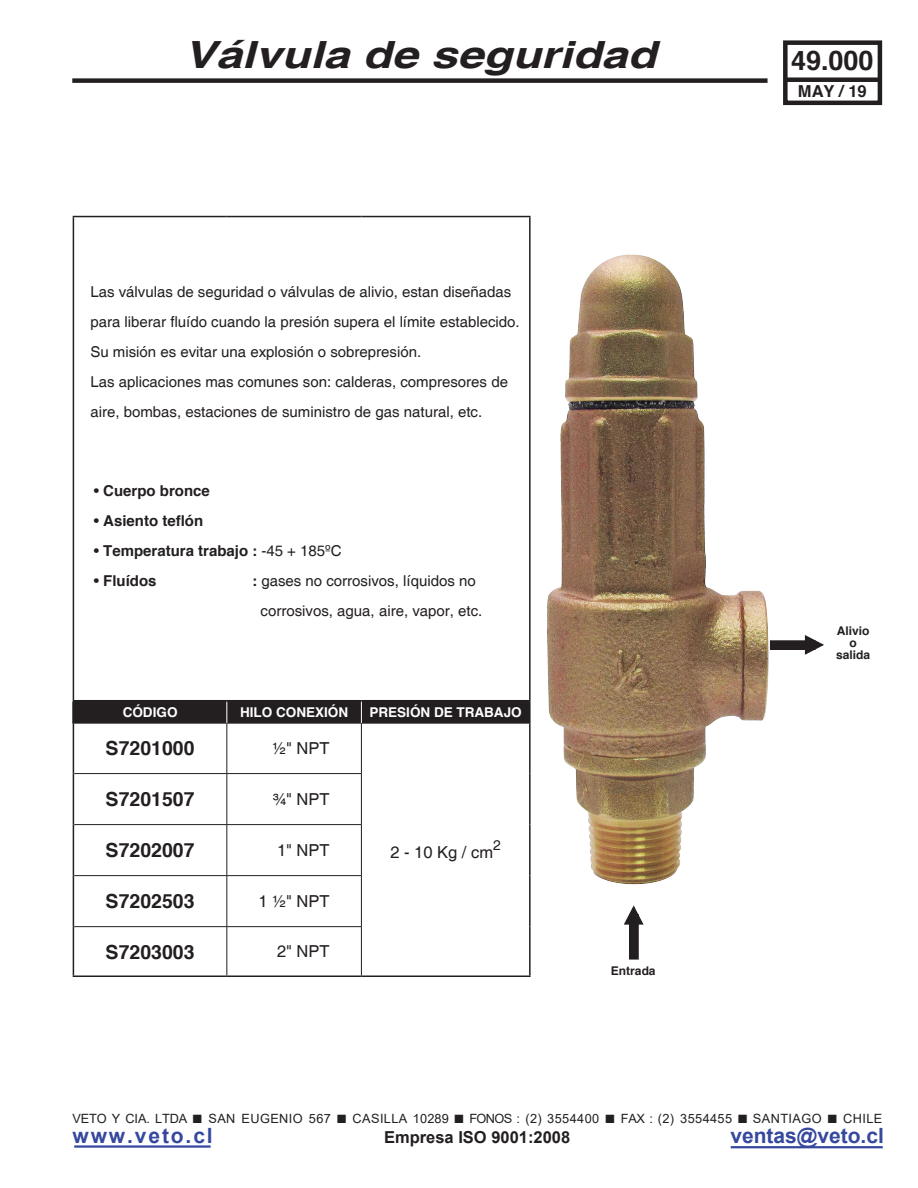
<style>
.page{position:relative;width:918px;height:1188px;background:#fff}
.page>*{position:absolute;margin:0;border:0;box-sizing:border-box;transform-origin:0 0}
.t1{font:italic 700 37.5px "Helvetica";color:#231f20;scale:1.26 1}
.t2{font:700 27px "Helvetica";color:#231f20}
.t3{font:700 21px "Arial";color:#35489e}
.t4{font:700 21px "Arial";letter-spacing:.09em;color:#35489e}
.t5{font:700 19.5px "Helvetica";color:#231f20}
.t6{font:16.5px "Helvetica";color:#231f20}
.t7{font:700 16.5px "Arial";color:#231f20}
.t8{font:700 16.5px "Helvetica";color:#231f20}
.t9{font:15px/30px "Helvetica";color:#231f20}
.t10{font:700 15px "Helvetica";color:#231f20}
.t11{font:13.95px "Helvetica";color:#231f20}
.t12{font:700 13.5px "Helvetica";color:#fff}
.t13{font:12.75px "Arial";letter-spacing:.03em;color:#231f20}
.t14{font:700 12px/12px "Helvetica";color:#231f20;text-align:center}
.s1{font-weight:400}
.s2{font-weight:700}
</style>
<div class="page">
<div style="left:72px;top:78px;width:696px;height:5px;background:#231f20"></div>
<div style="left:786px;top:77px;width:93px;height:5px;background:#231f20"></div>
<div style="left:783px;top:40px;width:99px;height:65px;border:4px solid #231f20"></div>
<hr style="left:74px;top:1145px;width:137px;height:3px;background:#35489e">
<hr style="left:731px;top:1146px;width:152px;height:2px;background:#35489e">
<hr style="left:74px;top:773px;width:153px;height:1px;background:#231f20">
<hr style="left:227px;top:773px;width:135px;height:1px;background:#231f20">
<hr style="left:74px;top:824px;width:153px;height:1px;background:#231f20">
<hr style="left:227px;top:824px;width:135px;height:1px;background:#231f20">
<hr style="left:74px;top:875px;width:153px;height:1px;background:#231f20">
<hr style="left:227px;top:875px;width:135px;height:1px;background:#231f20">
<hr style="left:74px;top:926px;width:153px;height:1px;background:#231f20">
<hr style="left:227px;top:926px;width:135px;height:1px;background:#231f20">
<hr style="left:72px;top:701px;width:3px;height:22px;background:#231f20">
<hr style="left:72px;top:723px;width:155px;height:1px;background:#231f20">
<hr style="left:227px;top:723px;width:134px;height:1px;background:#231f20">
<hr style="left:361px;top:723px;width:168px;height:1px;background:#231f20">
<hr style="left:227px;top:723px;width:1px;height:50px;background:#231f20">
<hr style="left:227px;top:774px;width:1px;height:50px;background:#231f20">
<hr style="left:227px;top:825px;width:1px;height:50px;background:#231f20">
<hr style="left:227px;top:876px;width:1px;height:50px;background:#231f20">
<hr style="left:227px;top:927px;width:1px;height:48px;background:#231f20">
<hr style="left:529px;top:701px;width:2px;height:22px;background:#231f20">
<hr style="left:361px;top:723px;width:1px;height:50px;background:#231f20">
<hr style="left:361px;top:774px;width:1px;height:50px;background:#231f20">
<hr style="left:361px;top:825px;width:1px;height:50px;background:#231f20">
<hr style="left:361px;top:876px;width:1px;height:50px;background:#231f20">
<hr style="left:361px;top:927px;width:1px;height:48px;background:#231f20">
<div style="left:73px;top:701px;width:456px;height:22px;background:#231f20"></div>
<hr style="left:73px;top:723px;width:1px;height:51px;background:#231f20">
<hr style="left:529px;top:723px;width:2px;height:51px;background:#231f20">
<hr style="left:529px;top:774px;width:2px;height:51px;background:#231f20">
<hr style="left:529px;top:825px;width:2px;height:51px;background:#231f20">
<hr style="left:529px;top:876px;width:2px;height:51px;background:#231f20">
<hr style="left:529px;top:927px;width:2px;height:48px;background:#231f20">
<hr style="left:361px;top:975px;width:170px;height:2px;background:#231f20">
<hr style="left:73px;top:774px;width:1px;height:51px;background:#231f20">
<hr style="left:73px;top:825px;width:1px;height:51px;background:#231f20">
<hr style="left:73px;top:876px;width:1px;height:51px;background:#231f20">
<hr style="left:73px;top:927px;width:1px;height:48px;background:#231f20">
<hr style="left:73px;top:975px;width:154px;height:2px;background:#231f20">
<hr style="left:227px;top:975px;width:134px;height:2px;background:#231f20">
<hr style="left:73px;top:216px;width:154px;height:1px;background:#231f20">
<hr style="left:73px;top:217px;width:1px;height:483px;background:#231f20">
<hr style="left:227px;top:216px;width:134px;height:1px;background:#231f20">
<hr style="left:361px;top:216px;width:170px;height:1px;background:#231f20">
<hr style="left:529px;top:217px;width:2px;height:483px;background:#231f20">
<hr style="left:73px;top:700px;width:154px;height:1px;background:#231f20">
<hr style="left:227px;top:700px;width:134px;height:1px;background:#231f20">
<hr style="left:361px;top:700px;width:170px;height:1px;background:#231f20">
<img style="left:548px;top:254px;width:220px;height:630px">
<div style="left:771px;top:641px;width:44px;height:8px;background:#231f20"></div>
<div style="left:770px;top:640px;width:46px;height:10px;border:2px solid #231f20"></div>
<svg style="left:804px;top:635px;width:20px;height:20px"></svg>
<div style="left:630px;top:915px;width:8px;height:44px;background:#231f20"></div>
<div style="left:629px;top:914px;width:10px;height:46px;border:2px solid #231f20"></div>
<svg style="left:623px;top:905px;width:21px;height:20px"></svg>
<h1 class="t1" style="left:184px;top:32px;width:376px">Válvula de seguridad</h1>
<p class="t9" style="left:90px;top:277px;width:431px">Las válvulas de seguridad o válvulas de alivio, estan diseñadas para liberar fluído cuando la presión supera el límite establecido.<br>Su misión es evitar una explosión o sobrepresión.<br>Las aplicaciones mas comunes son: calderas, compresores de aire, bombas, estaciones de suministro de gas natural, etc.</p>
<p class="t10" style="left:94px;top:481px;width:118px"><span class="s1">•</span> Cuerpo bronce</p>
<p class="t10" style="left:94px;top:511px;width:111px"><span class="s1">•</span> Asiento teflón</p>
<p class="t10" style="left:94px;top:541px;width:249px"><span class="s1">•</span> Temperatura trabajo : <span class="s1">-45 + 185ºC</span></p>
<p class="t10" style="left:94px;top:571px;width:64px"><span class="s1">•</span> Fluídos</p>
<p class="t9" style="left:252px;top:567px;width:232px;text-align:center"><span class="s2">:</span> gases no corrosivos, líquidos no corrosivos, agua, aire, vapor, etc.</p>
<p class="t12" style="left:123px;top:704px;width:56px">CÓDIGO</p>
<p class="t12" style="left:240px;top:704px;width:110px">HILO CONEXIÓN</p>
<p class="t12" style="left:369px;top:704px;width:154px">PRESIÓN DE TRABAJO</p>
<h3 class="t5" style="left:106px;top:736px;width:90px">S7201000</h3>
<p class="t6" style="left:272px;top:739px;width:59px">½" NPT</p>
<h3 class="t5" style="left:106px;top:787px;width:90px">S7201507</h3>
<p class="t6" style="left:272px;top:790px;width:59px">¾" NPT</p>
<h3 class="t5" style="left:106px;top:838px;width:90px">S7202007</h3>
<p class="t6" style="left:277px;top:841px;width:54px">1" NPT</p>
<h3 class="t5" style="left:106px;top:889px;width:90px">S7202503</h3>
<p class="t6" style="left:259px;top:892px;width:72px">1 ½" NPT</p>
<h3 class="t5" style="left:106px;top:939px;width:90px">S7203003</h3>
<p class="t6" style="left:277px;top:942px;width:54px">2" NPT</p>
<p class="t11" style="left:493px;top:837px;width:9px">2</p>
<p class="t6" style="left:390px;top:843px;width:104px">2 - 10 Kg / cm</p>
<p class="t14" style="left:611px;top:965px;width:46px">Entrada</p>
<h2 class="t2" style="left:791px;top:43px;width:84px">49.000</h2>
<p class="t8" style="left:798px;top:81px;width:70px">MAY / 19</p>
<p class="t14" style="left:836px;top:624px;width:36px">Alivio o salida</p>
<p class="t13" style="left:72px;top:1110px;width:811px">VETO Y CIA. LTDA ■ SAN EUGENIO 567 ■ CASILLA 10289 ■ FONOS : (2) 3554400 ■ FAX : (2) 3554455 ■ SANTIAGO ■ CHILE</p>
<h3 class="t4" style="left:72px;top:1121px;width:142px">www.veto.cl</h3>
<h3 class="t3" style="left:730px;top:1121px;width:155px">ventas@veto.cl</h3>
<p class="t7" style="left:384px;top:1125px;width:188px">Empresa ISO 9001:2008</p>
</div>
